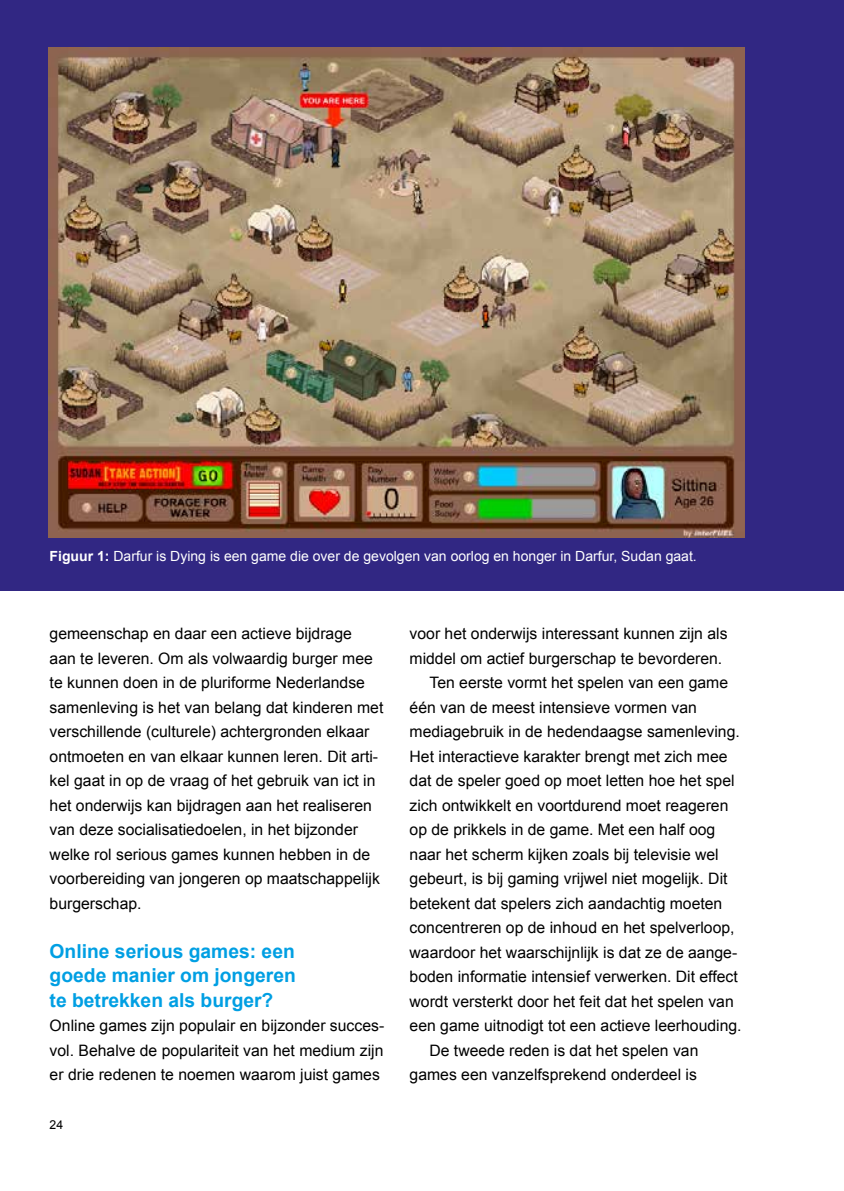
<style>
.page{position:relative;width:844px;height:1191px;background:#fff}
.page>*{position:absolute;margin:0;border:0;box-sizing:border-box;transform-origin:0 0}
.t1{font:700 19.25px/24.5px "Arial";color:#009fe3;text-align:justify}
.t2{font:15.75px/24.5px "Arial";color:#000}
.t3{font:14px "Arial";color:#fff}
.t4{font:12.25px "Arial";color:#000}
.s1{font-weight:700}
</style>
<div class="page">
<div style="left:0;top:0;width:843px;height:590px;background:#312783"></div>
<img style="left:48px;top:47px;width:696px;height:490px">
<p class="t3" style="left:50px;top:547px;width:648px"><span class="s1">Figuur 1:</span> Darfur is Dying is een game die over de gevolgen van oorlog en honger in Darfur, Sudan gaat.</p>
<p class="t2" style="left:50px;top:621px;width:335px">gemeenschap en daar een actieve bijdrage<br>aan te leveren. Om als volwaardig burger mee te kunnen doen in de pluriforme Nederlandse samenleving is het van belang dat kinderen met verschillende (culturele) achtergronden elkaar ontmoeten en van elkaar kunnen leren. Dit arti&shy;kel gaat in op de vraag of het gebruik van ict in het onderwijs kan bijdragen aan het realiseren van deze socialisatiedoelen, in het bijzonder welke rol serious games kunnen hebben in de voorbereiding van jongeren op maatschappelijk burgerschap.</p>
<p class="t1" style="left:50px;top:939px;width:248px">Online serious games: een goede manier om jongeren te betrekken als burger?</p>
<p class="t2" style="left:50px;top:1013px;width:336px;text-align:justify">Online games zijn populair en bijzonder succes&shy;vol. Behalve de populariteit van het medium zijn er drie redenen te noemen waarom juist games</p>
<p class="t4" style="left:50px;top:1116px;width:15px">24</p>
<p class="t2" style="left:409px;top:621px;width:319px">voor het onderwijs interessant kunnen zijn als</p>
<p class="t2" style="left:409px;top:646px;width:314px">middel om actief burgerschap te bevorderen.</p>
<p class="t2" style="left:429px;top:670px;width:300px">Ten eerste vormt het spelen van een game</p>
<p class="t2" style="left:409px;top:695px;width:289px">één van de meest intensieve vormen van</p>
<p class="t2" style="left:409px;top:719px;width:332px">mediagebruik in de hedendaagse samenleving.</p>
<p class="t2" style="left:409px;top:744px;width:319px">Het interactieve karakter brengt met zich mee</p>
<p class="t2" style="left:409px;top:768px;width:326px">dat de speler goed op moet letten hoe het spel</p>
<p class="t2" style="left:409px;top:793px;width:320px">zich ontwikkelt en voortdurend moet reageren</p>
<p class="t2" style="left:409px;top:817px;width:307px">op de prikkels in de game. Met een half oog</p>
<p class="t2" style="left:409px;top:842px;width:310px">naar het scherm kijken zoals bij televisie wel</p>
<p class="t2" style="left:409px;top:866px;width:319px">gebeurt, is bij gaming vrijwel niet mogelijk. Dit</p>
<p class="t2" style="left:409px;top:891px;width:314px">betekent dat spelers zich aandachtig moeten</p>
<p class="t2" style="left:409px;top:915px;width:326px">concentreren op de inhoud en het spelverloop,</p>
<p class="t2" style="left:409px;top:940px;width:329px">waardoor het waarschijnlijk is dat ze de aange-</p>
<p class="t2" style="left:409px;top:964px;width:330px">boden informatie intensief verwerken. Dit effect</p>
<p class="t2" style="left:409px;top:989px;width:325px">wordt versterkt door het feit dat het spelen van</p>
<p class="t2" style="left:409px;top:1013px;width:333px">een game uitnodigt tot een actieve leerhouding.</p>
<p class="t2" style="left:429px;top:1038px;width:270px">De tweede reden is dat het spelen van</p>
<p class="t2" style="left:409px;top:1062px;width:289px">games een vanzelfsprekend onderdeel is</p>
</div>
